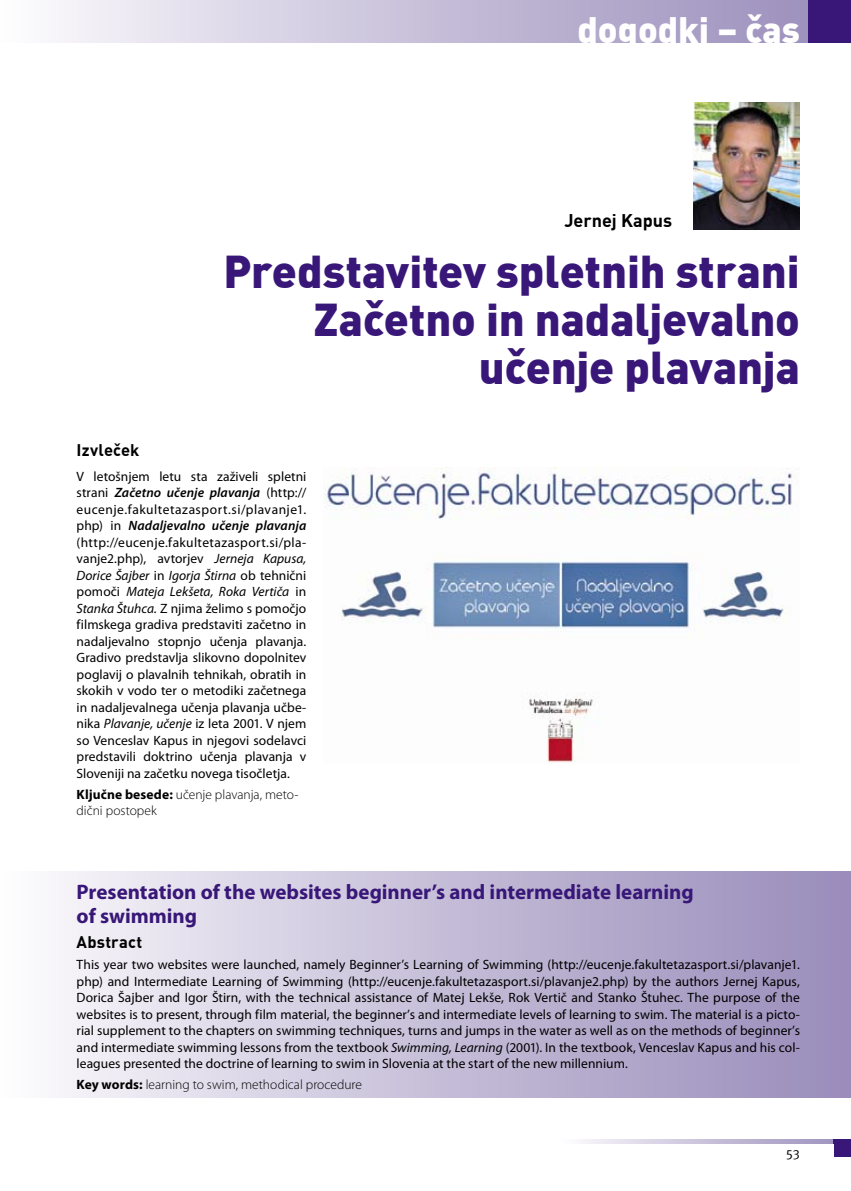
<style>
.page{position:relative;width:851px;height:1191px;background:#fff}
.page>*{position:absolute;margin:0;border:0;box-sizing:border-box;transform-origin:0 0}
.t1{font:900 45px/48px "DINCE";color:#381778;text-align:right}
.t2{font:900 36px "DINCE";color:#fff}
.t3{font:700 21px/24px "Myriad Pro";letter-spacing:-.005em;color:#381778}
.t4{font:700 18px "DINCE";color:#000}
.t5{font:700 16.5px "DINCE";letter-spacing:.01em;color:#000}
.t6{font:13.5px/16.5px "Myriad Pro";color:#000;text-align:justify}
.t7{font:300 13.5px/16.5px "Myriad Pro";color:#000}
.t8{font:13.5px "Meta Pro";color:#000}
.s1{font-weight:600;font-style:italic}
.s2{font-style:italic}
.s3{font-weight:700}
</style>
<div class="page">
<div style="left:0;top:0;width:850px;height:43px;background:linear-gradient(to right,#fbfafc,#9689b8)"></div>
<div style="left:808px;top:0;width:42px;height:43px;background:#381778"></div>
<svg style="left:582px;top:1140px;width:251px;height:4px"></svg>
<div style="left:833px;top:1140px;width:17px;height:17px;background:#381778"></div>
<div style="left:0;top:872px;width:850px;height:225px;background:linear-gradient(to right,#fbfafc,#978ab9)"></div>
<img style="left:693px;top:102px;width:106px;height:127px">
<img style="left:323px;top:468px;width:469px;height:294px">
<h2 class="t2" style="left:577px;top:5px;width:224px">dogodki – čas</h2>
<h3 class="t4" style="left:564px;top:209px;width:109px">Jernej Kapus</h3>
<h1 class="t1" style="left:223px;top:245px;width:578px">Predstavitev spletnih strani<br>Začetno in nadaljevalno učenje plavanja</h1>
<p class="t5" style="left:77px;top:439px;width:64px">Izvleček</p>
<p class="t6" style="left:77px;top:468px;width:231px">V letošnjem letu sta zaživeli spletni strani <span class="s1">Začetno učenje plavanja</span> (http:// eucenje.fakultetazasport.si/plavanje1. php) in <span class="s1">Nadaljevalno učenje plavanja </span>(http://eucenje.fakultetazasport.si/pla&shy;vanje2.php), avtorjev <span class="s2">Jerneja Kapusa, Dorice Šajber</span> in <span class="s2">Igorja Štirna</span> ob tehnični pomoči <span class="s2">Mateja Lekšeta, Roka Vertiča</span> in <span class="s2">Stanka Štuhca.</span> Z njima želimo s pomočjo filmskega gradiva predstaviti začetno in nadaljevalno stopnjo učenja plavanja.<br>Gradivo predstavlja slikovno dopolnitev poglavij o plavalnih tehnikah, obratih in skokih v vodo ter o metodiki začetnega in nadaljevalnega učenja plavanja učbe&shy;nika <span class="s2">Plavanje, učenje</span> iz leta 2001. V njem so Venceslav Kapus in njegovi sodelavci predstavili doktrino učenja plavanja v Sloveniji na začetku novega tisočletja.</p>
<p class="t7" style="left:77px;top:786px;width:223px"><span class="s3">Ključne besede:</span> učenje plavanja, meto&shy;dični postopek</p>
<h3 class="t3" style="left:77px;top:880px;width:618px">Presentation of the websites beginner’s and intermediate learning of swimming</h3>
<p class="t5" style="left:77px;top:931px;width:67px">Abstract</p>
<p class="t6" style="left:77px;top:956px;width:724px">This year two websites were launched, namely Beginner’s Learning of Swimming (http://eucenje.fakultetazasport.si/plavanje1. php) and Intermediate Learning of Swimming (http://eucenje.fakultetazasport.si/plavanje2.php) by the authors Jernej Kapus, Dorica Šajber and Igor Štirn, with the technical assistance of Matej Lekše, Rok Vertič and Stanko Štuhec. The purpose of the websites is to present, through film material, the beginner’s and intermediate levels of learning to swim. The material is a picto&shy;rial supplement to the chapters on swimming techniques, turns and jumps in the water as well as on the methods of beginner’s and intermediate swimming lessons from the textbook <span class="s2">Swimming, Learning</span> (2001). In the textbook, Venceslav Kapus and his col&shy;leagues presented the doctrine of learning to swim in Slovenia at the start of the new millennium.</p>
<p class="t7" style="left:77px;top:1076px;width:287px"><span class="s3">Key words:</span> learning to swim, methodical procedure</p>
<p class="t8" style="left:786px;top:1144px;width:15px">53</p>
</div>
